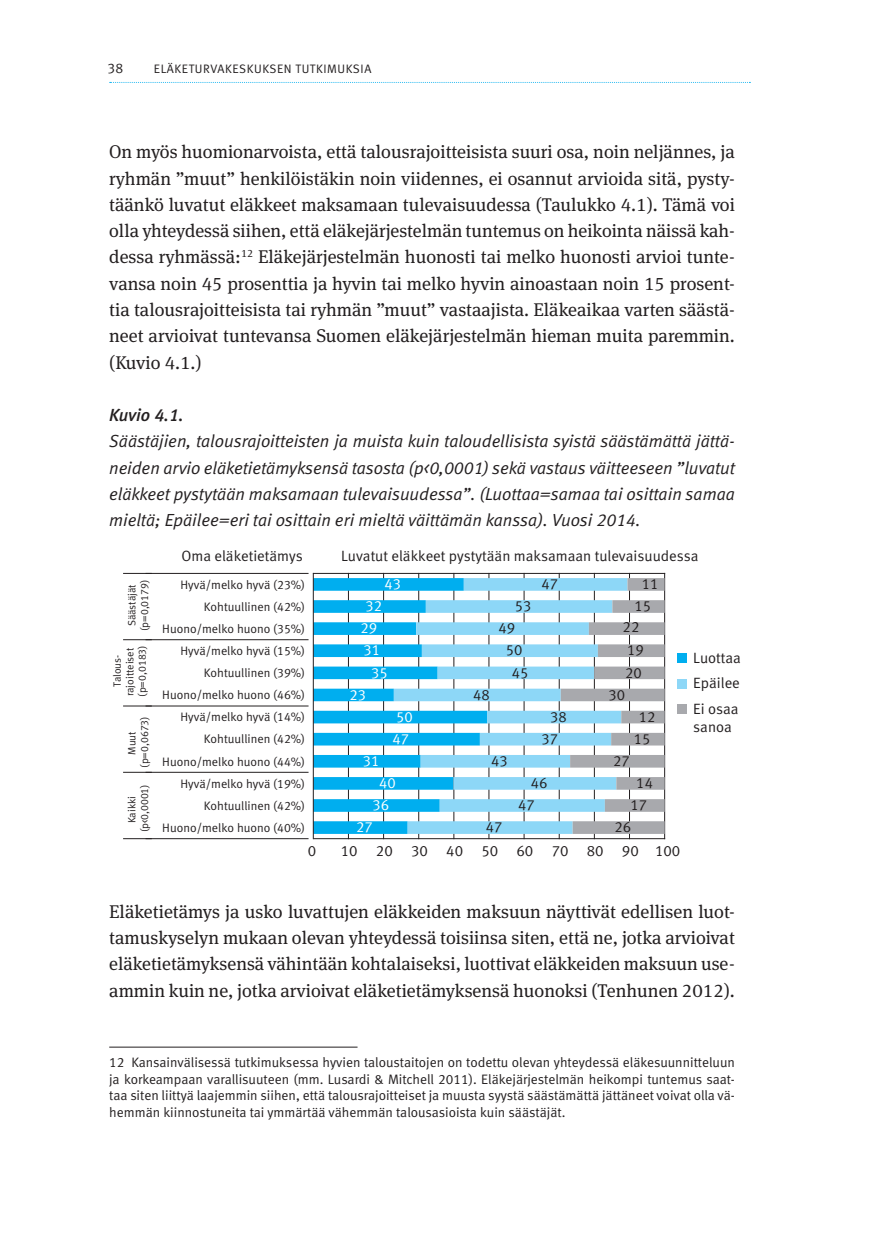
<style>
.page{position:relative;width:874px;height:1241px;background:#fff}
.page>*{position:absolute;margin:0;border:0;box-sizing:border-box;transform-origin:0 0}
.Leipä{font:18.38px/26.2px "Meta Serif Pro";color:#231f20;text-align:justify}
.Taulukon_ja_kuvion_o{font:italic 17.5px/26.2px "Meta Normal LF";color:#231f20;text-align:justify}
.Taulukon_numero{font:italic 17.5px "Meta Medium LF";letter-spacing:-.005em;color:#231f20}
.t1{font:15.05px "Meta Normal LF";color:#231f20}
.t2{font:14.88px/25.6px "Meta Normal LF";color:#231f20;text-align:justify}
.t3{font:14.88px "Meta Normal LF";color:#fff}
.t4{font:14px "Meta Normal LF";color:#231f20}
.Alaviite{font:13.65px/16.6px "Meta Normal LF";color:#231f20;text-align:justify}
.t5{font:12.25px "Meta Normal LF";color:#231f20}
.t6{font:12.25px "Meta Normal LF";letter-spacing:.05em;color:#231f20}
.t7{font:10.5px/12.6px "Meta Normal LF";color:#231f20;text-align:center}
</style>
<div class="page">
<svg style="left:110px;top:82px;width:640px;height:1px"></svg>
<hr style="left:348px;top:573px;width:1px;height:265px;background:#231f20">
<hr style="left:383px;top:573px;width:1px;height:265px;background:#231f20">
<hr style="left:418px;top:573px;width:1px;height:265px;background:#231f20">
<hr style="left:453px;top:573px;width:1px;height:265px;background:#231f20">
<hr style="left:488px;top:573px;width:1px;height:265px;background:#231f20">
<hr style="left:523px;top:573px;width:1px;height:265px;background:#231f20">
<hr style="left:558px;top:573px;width:1px;height:265px;background:#231f20">
<hr style="left:593px;top:573px;width:1px;height:265px;background:#231f20">
<hr style="left:629px;top:573px;width:1px;height:265px;background:#231f20">
<hr style="left:664px;top:573px;width:1px;height:265px;background:#231f20">
<svg style="left:314px;top:578px;width:79px;height:255px;fill:#00aeef"></svg>
<svg style="left:393px;top:578px;width:167px;height:255px"></svg>
<svg style="left:560px;top:578px;width:104px;height:255px"></svg>
<hr style="left:313px;top:573px;width:1px;height:265px;background:#231f20">
<hr style="left:146px;top:838px;width:162px;height:1px;background:#231f20">
<hr style="left:146px;top:771px;width:162px;height:1px;background:#231f20">
<hr style="left:146px;top:705px;width:162px;height:1px;background:#231f20">
<hr style="left:146px;top:639px;width:162px;height:1px;background:#231f20">
<hr style="left:146px;top:573px;width:162px;height:1px;background:#231f20">
<svg style="left:123px;top:838px;width:23px;height:1px"></svg>
<svg style="left:123px;top:771px;width:28px;height:1px"></svg>
<svg style="left:123px;top:705px;width:28px;height:1px"></svg>
<svg style="left:123px;top:639px;width:23px;height:1px"></svg>
<svg style="left:123px;top:573px;width:23px;height:1px"></svg>
<div style="left:677px;top:653px;width:10px;height:10px;background:#00aeef"></div>
<div style="left:677px;top:678px;width:10px;height:10px;background:#8dd7f7"></div>
<div style="left:677px;top:704px;width:10px;height:10px;background:#a8a9ad"></div>
<hr style="left:313px;top:573px;width:351px;height:1px;background:#231f20">
<hr style="left:314px;top:838px;width:350px;height:1px;background:#231f20">
<hr style="left:109px;top:1046px;width:248px;height:1px;background:#231f20">
<p class="t4" style="left:107px;top:60px;width:18px">38</p>
<p class="t6" style="left:154px;top:62px;width:219px">ELÄKETURVAKESKUKSEN TUTKIMUKSIA</p>
<p class="Leipä" style="left:109px;top:138px;width:627px">On myös huomionarvoista, että talousrajoitteisista suuri osa, noin neljännes, ja ryhmän ”muut” henkilöistäkin noin viidennes, ei osannut arvioida sitä, pysty&shy;täänkö luvatut eläkkeet maksamaan tulevaisuudessa (Taulukko 4.1). Tämä voi olla yhteydessä siihen, että eläkejärjestelmän tuntemus on heikointa näissä kah&shy;dessa ryhmässä:<sup>12</sup> Eläkejärjestelmän huonosti tai melko huonosti arvioi tunte&shy;vansa noin 45 prosenttia ja hyvin tai melko hyvin ainoastaan noin 15 prosent&shy;tia talousrajoitteisista tai ryhmän ”muut” vastaajista. Eläkeaikaa varten säästä&shy;neet arvioivat tuntevansa Suomen eläkejärjestelmän hieman muita paremmin. (Kuvio 4.1.)</p>
<p class="Taulukon_numero" style="left:109px;top:404px;width:76px">Kuvio 4.1.</p>
<p class="Taulukon_ja_kuvion_o" style="left:109px;top:428px;width:627px">Säästäjien, talousrajoitteisten ja muista kuin taloudellisista syistä säästämättä jättä&shy;neiden arvio eläketietämyksensä tasosta (p&lt;0,0001) sekä vastaus väitteeseen ”luvatut eläkkeet pystytään maksamaan tulevaisuudessa”. (Luottaa=samaa tai osittain samaa mieltä; Epäilee=eri tai osittain eri mieltä väittämän kanssa). Vuosi 2014.</p>
<p class="t7" style="left:125px;top:631px;width:53px;rotate:-90deg">Säästäjät (p=0,0179)</p>
<p class="t7" style="left:111px;top:696px;width:53px;rotate:-90deg">Talous&shy;rajoitteiset (p=0,0183)</p>
<p class="t7" style="left:125px;top:767px;width:53px;rotate:-90deg">Muut (p=0,0673)</p>
<p class="t7" style="left:125px;top:832px;width:50px;rotate:-90deg">Kaikki (p&lt;0,0001)</p>
<p class="t2" style="left:181px;top:542px;width:123px">Oma eläketietämys</p>
<p class="t2" style="left:341px;top:542px;width:358px">Luvatut eläkkeet pystytään maksamaan tulevaisuudessa</p>
<p class="t5" style="left:180px;top:577px;width:126px">Hyvä/melko hyvä (23%)</p>
<p class="t3" style="left:384px;top:575px;width:18px">43</p>
<p class="t2" style="left:541px;top:571px;width:18px">47</p>
<p class="t2" style="left:641px;top:571px;width:18px">11</p>
<p class="t5" style="left:204px;top:599px;width:103px">Kohtuullinen (42%)</p>
<p class="t3" style="left:365px;top:597px;width:18px">32</p>
<p class="t2" style="left:514px;top:593px;width:18px">53</p>
<p class="t2" style="left:634px;top:593px;width:18px">15</p>
<p class="t5" style="left:162px;top:621px;width:144px">Huono/melko huono (35%)</p>
<p class="t3" style="left:360px;top:619px;width:18px">29</p>
<p class="t2" style="left:498px;top:615px;width:18px">49</p>
<p class="t1" style="left:622px;top:617px;width:18px">22</p>
<p class="t5" style="left:180px;top:643px;width:126px">Hyvä/melko hyvä (15%)</p>
<p class="t3" style="left:363px;top:641px;width:18px">31</p>
<p class="t2" style="left:505px;top:637px;width:18px">50</p>
<p class="t2" style="left:626px;top:637px;width:18px">19</p>
<p class="t5" style="left:204px;top:665px;width:103px">Kohtuullinen (39%)</p>
<p class="t3" style="left:371px;top:663px;width:18px">35</p>
<p class="t2" style="left:511px;top:659px;width:18px">45</p>
<p class="t2" style="left:625px;top:659px;width:18px">20</p>
<p class="t5" style="left:162px;top:687px;width:144px">Huono/melko huono (46%)</p>
<p class="t3" style="left:349px;top:685px;width:18px">23</p>
<p class="t2" style="left:473px;top:681px;width:18px">48</p>
<p class="t2" style="left:608px;top:681px;width:18px">30</p>
<p class="t5" style="left:180px;top:710px;width:126px">Hyvä/melko hyvä (14%)</p>
<p class="t3" style="left:396px;top:708px;width:18px">50</p>
<p class="t2" style="left:550px;top:703px;width:18px">38</p>
<p class="t2" style="left:638px;top:703px;width:18px">12</p>
<p class="t5" style="left:204px;top:732px;width:103px">Kohtuullinen (42%)</p>
<p class="t3" style="left:392px;top:730px;width:18px">47</p>
<p class="t2" style="left:541px;top:725px;width:18px">37</p>
<p class="t2" style="left:633px;top:725px;width:18px">15</p>
<p class="t5" style="left:162px;top:754px;width:144px">Huono/melko huono (44%)</p>
<p class="t3" style="left:362px;top:752px;width:18px">31</p>
<p class="t2" style="left:491px;top:747px;width:18px">43</p>
<p class="t2" style="left:613px;top:747px;width:18px">27</p>
<p class="t5" style="left:180px;top:776px;width:126px">Hyvä/melko hyvä (19%)</p>
<p class="t3" style="left:379px;top:774px;width:18px">40</p>
<p class="t2" style="left:530px;top:769px;width:18px">46</p>
<p class="t2" style="left:636px;top:769px;width:18px">14</p>
<p class="t5" style="left:204px;top:798px;width:103px">Kohtuullinen (42%)</p>
<p class="t3" style="left:372px;top:796px;width:18px">36</p>
<p class="t2" style="left:518px;top:792px;width:18px">47</p>
<p class="t2" style="left:630px;top:791px;width:18px">17</p>
<p class="t5" style="left:162px;top:820px;width:144px">Huono/melko huono (40%)</p>
<p class="t3" style="left:356px;top:818px;width:18px">27</p>
<p class="t2" style="left:485px;top:814px;width:18px">47</p>
<p class="t2" style="left:614px;top:814px;width:18px">26</p>
<p class="t1" style="left:307px;top:842px;width:10px">0</p>
<p class="t1" style="left:340px;top:842px;width:341px">10 20 30 40 50 60 70 80 90 100</p>
<p class="t2" style="left:693px;top:644px;width:49px">Luottaa Epäilee Ei osaa</p>
<p class="t2" style="left:693px;top:713px;width:40px">sanoa</p>
<p class="Leipä" style="left:109px;top:897px;width:627px">Eläketietämys ja usko luvattujen eläkkeiden maksuun näyttivät edellisen luot&shy;tamuskyselyn mukaan olevan yhteydessä toisiinsa siten, että ne, jotka arvioivat eläketietämyksensä vähintään kohtalaiseksi, luottivat eläkkeiden maksuun use&shy;ammin kuin ne, jotka arvioivat eläketietämyksensä huonoksi (Tenhunen 2012).</p>
<p class="Alaviite" style="left:109px;top:1053px;width:627px">12 Kansainvälisessä tutkimuksessa hyvien taloustaitojen on todettu olevan yhteydessä eläkesuunnitteluun ja korkeampaan varallisuuteen (mm. Lusardi &amp; Mitchell 2011). Eläkejärjestelmän heikompi tuntemus saat&shy;taa siten liittyä laajemmin siihen, että talousrajoitteiset ja muusta syystä säästämättä jättäneet voivat olla vä&shy;hemmän kiinnostuneita tai ymmärtää vähemmän talousasioista kuin säästäjät.</p>
</div>
